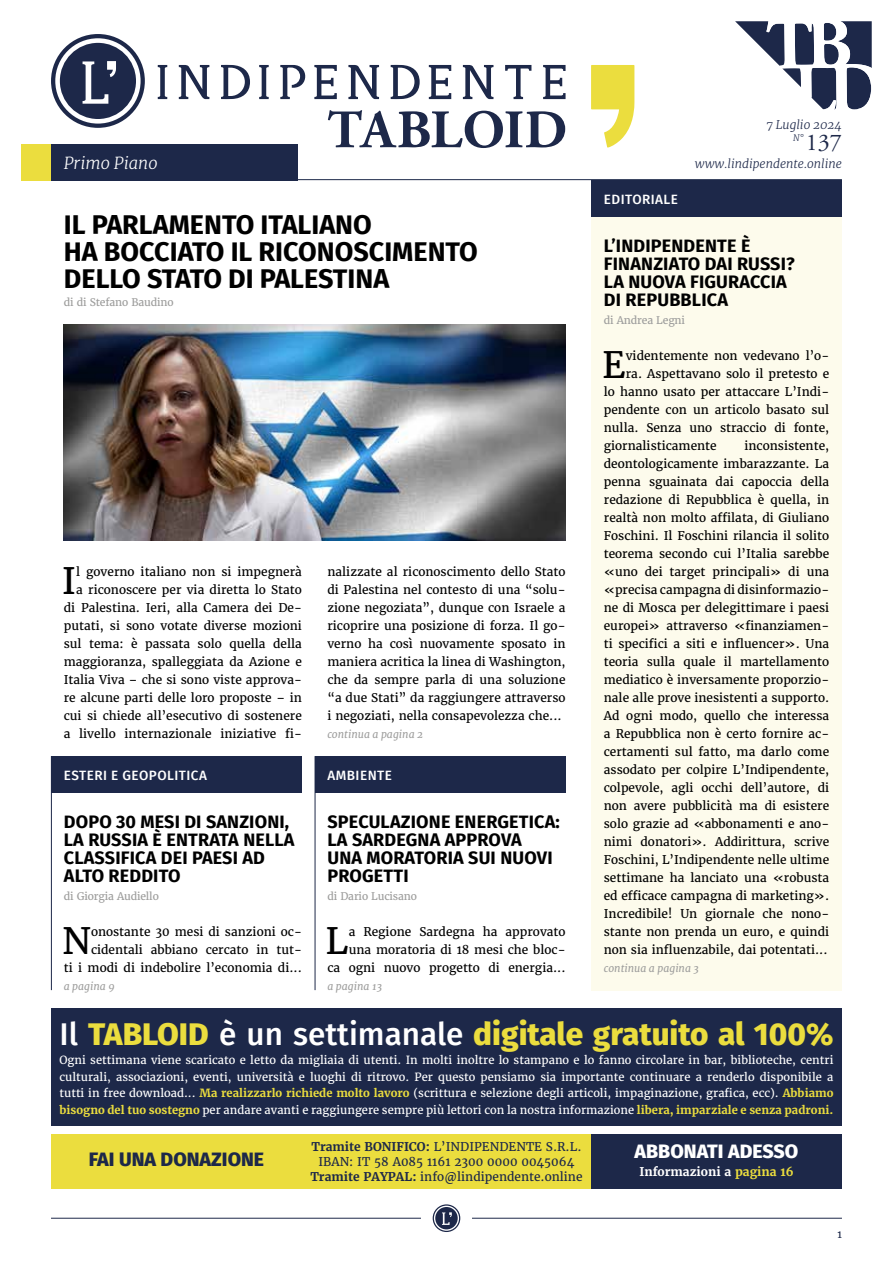
<style>
.page{position:relative;width:893px;height:1263px;background:#fff}
.page>*{position:absolute;margin:0;border:0;box-sizing:border-box;transform-origin:0 0}
.t1{font:700 54px "Adobe Garamond Pro";color:#1d2849}
.t2{font:36.15px "Merriweather";color:#000}
.t3{font:800 31.5px "Fira Sans";color:#ebdd3e}
.t4{font:700 27px/27px "Fira Sans";color:#000}
.t5{font:24px "Adobe Garamond Pro";color:#1d2849}
.t6{font:800 19.5px "Fira Sans";color:#1d2849}
.t7{font:800 19.5px "Fira Sans";color:#fff}
.t8{font:700 18px/18px "Fira Sans";letter-spacing:.01em;color:#000}
.t9{font:italic 300 16.5px "Merriweather";color:#fff}
.t10{font:500 13.5px "Fira Sans";letter-spacing:.035em;color:#fff}
.t11{font:12px/18px "Merriweather";color:#000;text-align:right}
.t12{font:12px/15px "Merriweather";color:#1d2849;text-align:center}
.t13{font:italic 300 12px "Merriweather";color:#1d2849}
.t14{font:700 12px "Merriweather";color:#fff}
.t15{font:11.25px/16.5px "Merriweather";color:#fff;text-align:justify}
.t16{font:10.5px "Merriweather";letter-spacing:-.015em;color:#9d9d9c}
.t17{font:italic 10.5px "Merriweather";color:#9d9d9c}
.t18{font:10.5px "Merriweather";color:#1d2849}
.t19{font:italic 300 9px "Merriweather";color:#1d2849}
.s1{font-weight:500;color:#fff}
.s2{font-weight:700;color:#ebdd3e}
.s3{font-weight:700}
.s4{color:#ebdd3e}
</style>
<div class="page">
<svg style="left:429px;top:65px;width:22px;height:34px"></svg>
<svg style="left:543px;top:65px;width:23px;height:34px"></svg>
<svg style="left:158px;top:65px;width:9px;height:34px"></svg>
<svg style="left:259px;top:65px;width:10px;height:34px"></svg>
<svg style="left:280px;top:65px;width:57px;height:34px"></svg>
<svg style="left:505px;top:65px;width:26px;height:34px"></svg>
<svg style="left:221px;top:65px;width:29px;height:34px"></svg>
<svg style="left:391px;top:65px;width:29px;height:34px"></svg>
<svg style="left:463px;top:65px;width:30px;height:34px"></svg>
<svg style="left:51px;top:34px;width:94px;height:94px"></svg>
<svg style="left:348px;top:65px;width:31px;height:34px"></svg>
<svg style="left:179px;top:65px;width:30px;height:34px"></svg>
<svg style="left:591px;top:65px;width:43px;height:83px"></svg>
<svg style="left:735px;top:21px;width:137px;height:89px"></svg>
<hr style="left:51px;top:179px;width:791px;height:1px;background:#1d2849">
<hr style="left:51px;top:1218px;width:370px;height:1px;background:#1d2849">
<hr style="left:472px;top:1218px;width:370px;height:1px;background:#1d2849">
<svg style="left:433px;top:1204px;width:27px;height:28px"></svg>
<div style="left:591px;top:180px;width:251px;height:810px;background:#fdfbec"></div>
<div style="left:51px;top:1008px;width:791px;height:117px;background:#1d2849"></div>
<div style="left:51px;top:1134px;width:251px;height:54px;background:#ebdd3e"></div>
<div style="left:302px;top:1134px;width:289px;height:54px;background:#ebdd3e"></div>
<div style="left:591px;top:1134px;width:251px;height:54px;background:#1d2849"></div>
<div style="left:51px;top:144px;width:247px;height:36px;background:#1d2849"></div>
<div style="left:21px;top:144px;width:30px;height:36px;background:#ebdd3e"></div>
<div style="left:591px;top:180px;width:251px;height:36px;background:#1d2849"></div>
<div style="left:315px;top:756px;width:250px;height:36px;background:#1d2849"></div>
<hr style="left:315px;top:756px;width:1px;height:234px;background:#1d2849">
<div style="left:51px;top:756px;width:251px;height:36px;background:#1d2849"></div>
<hr style="left:51px;top:756px;width:1px;height:234px;background:#1d2849">
<img style="left:64px;top:324px;width:502px;height:216px">
<h3 class="t9" style="left:64px;top:152px;width:95px">Primo Piano</h3>
<h1 class="t1" style="left:327px;top:99px;width:241px">TABLOID</h1>
<h3 class="t4" style="left:64px;top:209px;width:415px">IL PARLAMENTO ITALIANO<br>HA BOCCIATO IL RICONOSCIMENTO<br>DELLO STATO DI PALESTINA</h3>
<p class="t16" style="left:64px;top:296px;width:111px">di di Stefano Baudino</p>
<p class="t11" style="left:64px;top:563px;width:240px">l governo italiano non si impegnerà<br>a riconoscere per via diretta lo Stato di Palestina. Ieri, alla Camera dei De&shy;putati, si sono votate diverse mozioni sul tema: è passata solo quella della maggioranza, spalleggiata da Azione e Italia Viva – che si sono viste approva&shy;re alcune parti delle loro proposte – in cui si chiede all’esecutivo di sostenere a livello internazionale iniziative fi-</p>
<p class="t11" style="left:327px;top:563px;width:240px;text-align:justify">nalizzate al riconoscimento dello Stato di Palestina nel contesto di una “solu&shy;zione negoziata”, dunque con Israele a ricoprire una posizione di forza. Il go&shy;verno ha così nuovamente sposato in maniera acritica la linea di Washington, che da sempre parla di una soluzione “a due Stati” da raggiungere attraverso i negoziati, nella consapevolezza che...</p>
<h2 class="t2" style="left:62px;top:558px;width:16px">I</h2>
<p class="t17" style="left:327px;top:728px;width:97px">continua a pagina 2</p>
<p class="t10" style="left:327px;top:765px;width:66px">AMBIENTE</p>
<h3 class="t8" style="left:327px;top:811px;width:234px">SPECULAZIONE ENERGETICA:<br>LA SARDEGNA APPROVA<br>UNA MORATORIA SUI NUOVI<br>PROGETTI</h3>
<p class="t16" style="left:327px;top:890px;width:91px">di Dario Lucisano</p>
<h2 class="t2" style="left:326px;top:918px;width:25px">L</h2>
<p class="t10" style="left:64px;top:765px;width:145px">ESTERI E GEOPOLITICA</p>
<h3 class="t8" style="left:64px;top:811px;width:232px">DOPO 30 MESI DI SANZIONI,<br>LA RUSSIA È ENTRATA NELLA<br>CLASSIFICA DEI PAESI AD<br>ALTO REDDITO</h3>
<p class="t16" style="left:64px;top:890px;width:97px">di Giorgia Audiello</p>
<h2 class="t2" style="left:62px;top:918px;width:30px">N</h2>
<p class="t11" style="left:64px;top:923px;width:240px">onostante 30 mesi di sanzioni oc&shy;cidentali abbiano cercato in tut-<br>ti i modi di indebolire l’economia di...</p>
<p class="t17" style="left:64px;top:980px;width:53px">a pagina 9</p>
<p class="t11" style="left:327px;top:923px;width:240px">a Regione Sardegna ha approvato una moratoria di 18 mesi che bloc-<br>ca ogni nuovo progetto di energia...</p>
<p class="t17" style="left:327px;top:980px;width:56px">a pagina 13</p>
<p class="t13" style="left:766px;top:118px;width:77px">7 Luglio 2024</p>
<p class="t19" style="left:793px;top:132px;width:12px">N°</p>
<h3 class="t5" style="left:806px;top:128px;width:37px">137</h3>
<p class="t10" style="left:604px;top:189px;width:76px">EDITORIALE</p>
<p class="t13" style="left:695px;top:156px;width:149px">www.lindipendente.online</p>
<h3 class="t8" style="left:604px;top:235px;width:192px">L’INDIPENDENTE È<br>FINANZIATO DAI RUSSI?<br>LA NUOVA FIGURACCIA<br>DI REPUBBLICA</h3>
<p class="t16" style="left:604px;top:314px;width:83px">di Andrea Legni</p>
<h2 class="t2" style="left:602px;top:342px;width:25px">E</h2>
<p class="t11" style="left:626px;top:347px;width:205px">videntemente non vedevano l’o-</p>
<p class="t11" style="left:626px;top:365px;width:205px">ra. Aspettavano solo il pretesto e</p>
<p class="t11" style="left:604px;top:383px;width:227px">lo hanno usato per attaccare L’Indi-</p>
<p class="t11" style="left:604px;top:401px;width:227px">pendente con un articolo basato sul</p>
<p class="t11" style="left:604px;top:419px;width:227px">nulla. Senza uno straccio di fonte,</p>
<p class="t11" style="left:604px;top:437px;width:114px">giornalisticamente</p>
<p class="t11" style="left:604px;top:437px;width:227px;text-align:justify;text-indent:141px">inconsistente, deontologicamente imbarazzante. La penna sguainata dai capoccia della redazione di Repubblica è quella, in realtà non molto affilata, di Giuliano Foschini. Il Foschini rilancia il solito teorema secondo cui l’Italia sarebbe «uno dei target principali» di una «precisa campagna di disinformazio&shy;ne di Mosca per delegittimare i paesi europei» attraverso «finanziamen&shy;ti specifici a siti e influencer». Una teoria sulla quale il martellamento mediatico è inversamente proporzio&shy;nale alle prove inesistenti a supporto.<br>Ad ogni modo, quello che interessa a Repubblica non è certo fornire ac&shy;certamenti sul fatto, ma darlo come assodato per colpire L’Indipendente, colpevole, agli occhi dell’autore, di non avere pubblicità ma di esistere solo grazie ad «abbonamenti e ano&shy;nimi donatori». Addirittura, scrive Foschini, L’Indipendente nelle ultime settimane ha lanciato una «robusta ed efficace campagna di marketing».<br>Incredibile! Un giornale che nono&shy;stante non prenda un euro, e quindi non sia influenzabile, dai potentati...</p>
<p class="t17" style="left:604px;top:962px;width:97px">continua a pagina 3</p>
<h3 class="t3" style="left:60px;top:1006px;width:775px"><span class="s1">Il</span> TABLOID <span class="s1">è un settimanale</span> digitale gratuito al 100%</h3>
<p class="t15" style="left:60px;top:1052px;width:775px">Ogni settimana viene scaricato e letto da migliaia di utenti. In molti inoltre lo stampano e lo fanno circolare in bar, biblioteche, centri culturali, associazioni, eventi, università e luoghi di ritrovo. Per questo pensiamo sia importante continuare a renderlo disponibile a tutti in free download... <span class="s2">Ma realizzarlo richiede molto lavoro</span> (scrittura e selezione degli articoli, impaginazione, grafica, ecc). <span class="s2">Abbiamo bisogno del tuo sostegno</span> per andare avanti e raggiungere sempre più lettori con la nostra informazione <span class="s2">libera, imparziale e senza padroni.</span></p>
<h3 class="t6" style="left:89px;top:1142px;width:177px">FAI UNA DONAZIONE</h3>
<p class="t12" style="left:310px;top:1139px;width:274px"><span class="s3">Tramite BONIFICO:</span> L’INDIPENDENTE S.R.L.<br>IBAN: IT 58 A085 1161 2300 0000 0045064<br><span class="s3">Tramite PAYPAL:</span> info@lindipendente.online</p>
<h3 class="t7" style="left:635px;top:1134px;width:165px">ABBONATI ADESSO</h3>
<p class="t14" style="left:639px;top:1164px;width:156px">Informazioni a <span class="s4">pagina 16</span></p>
<p class="t18" style="left:837px;top:1227px;width:6px">1</p>
</div>
